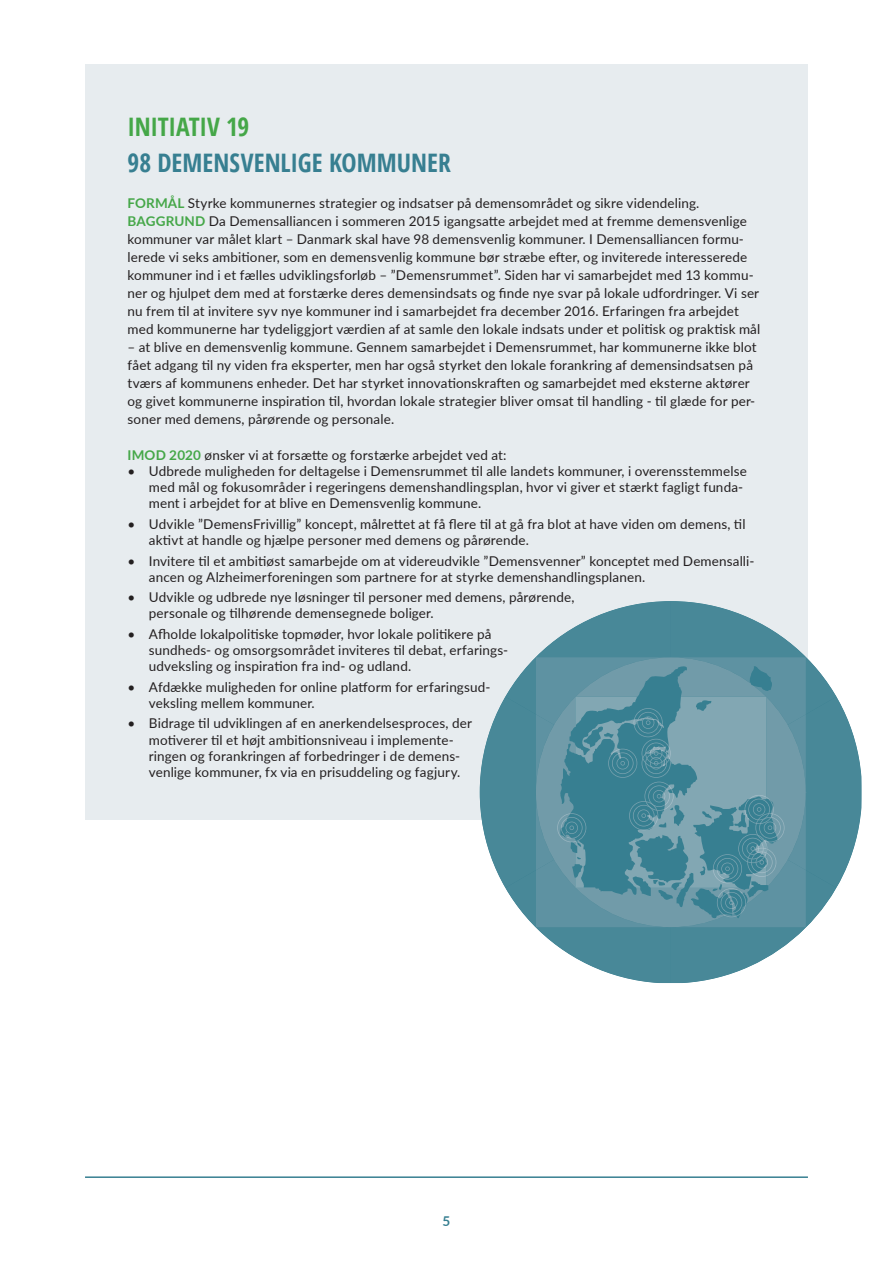
<style>
.page{position:relative;width:893px;height:1263px;background:#fff}
.page>*{position:absolute;margin:0;border:0;box-sizing:border-box;transform-origin:0 0}
.Overskrift_Tema{font:700 condensed 25.5px/36px "Open Sans";color:#377f91}
.Brød{font:13.5px/16.2px "Lato";letter-spacing:.01em;color:#231f20}
.t1{font:700 13.5px "Lato";color:#377f91}
.s1{color:#45a748}
.s2{font-weight:700;color:#45a748}
</style>
<div class="page">
<hr style="left:85px;top:1176px;width:723px;height:2px;background:#377f91">
<div style="left:85px;top:64px;width:723px;height:756px;background:#e7ecef"></div>
<svg style="left:480px;top:601px;width:381px;height:382px"></svg>
<p class="Overskrift_Tema" style="left:128px;top:108px;width:325px"><span class="s1">INITIATIV 19<br></span>98 DEMENSVENLIGE KOMMUNER</p>
<p class="Brød" style="left:128px;top:194px;width:573px"><span class="s2">FORMÅL</span> Styrke kommunernes strategier og indsatser på demensområdet og sikre videndeling.</p>
<p class="Brød" style="left:128px;top:211px;width:634px;line-height:18px"><span class="s2">BAGGRUND</span> Da Demensalliancen i sommeren 2015 igangsatte arbejdet med at fremme demensvenlige kommuner var målet klart – Danmark skal have 98 demensvenlig kommuner. I Demensalliancen formu&shy;lerede vi seks ambitioner, som en demensvenlig kommune bør stræbe efter, og inviterede interesserede kommuner ind i et fælles udviklingsforløb – ”Demensrummet”. Siden har vi samarbejdet med 13 kommu&shy;ner og hjulpet dem med at forstærke deres demensindsats og finde nye svar på lokale udfordringer. Vi ser nu frem til at invitere syv nye kommuner ind i samarbejdet fra december 2016. Erfaringen fra arbejdet med kommunerne har tydeliggjort værdien af at samle den lokale indsats under et politisk og praktisk mål</p>
<p class="Brød" style="left:128px;top:337px;width:631px;line-height:18px">– at blive en demensvenlig kommune. Gennem samarbejdet i Demensrummet, har kommunerne ikke blot fået adgang til ny viden fra eksperter, men har også styrket den lokale forankring af demensindsatsen på tværs af kommunens enheder. Det har styrket innovationskraften og samarbejdet med eksterne aktører og givet kommunerne inspiration til, hvordan lokale strategier bliver omsat til handling - til glæde for per&shy;soner med demens, pårørende og personale.</p>
<p class="Brød" style="left:128px;top:446px;width:381px"><span class="s2">IMOD 2020</span> ønsker vi at forsætte og forstærke arbejdet ved at:</p>
<p class="Brød" style="left:149px;top:462px;width:599px;text-indent:-21px">• Udbrede muligheden for deltagelse i Demensrummet til alle landets kommuner, i overensstemmelse med mål og fokusområder i regeringens demenshandlingsplan, hvor vi giver et stærkt fagligt funda&shy;ment i arbejdet for at blive en Demensvenlig kommune.</p>
<p class="Brød" style="left:149px;top:515px;width:598px;text-indent:-21px">• Udvikle ”DemensFrivillig” koncept, målrettet at få flere til at gå fra blot at have viden om demens, til aktivt at handle og hjælpe personer med demens og pårørende.</p>
<p class="Brød" style="left:149px;top:552px;width:607px;text-indent:-21px">• Invitere til et ambitiøst samarbejde om at videreudvikle ”Demensvenner” konceptet med Demensalli&shy;ancen og Alzheimerforeningen som partnere for at styrke demenshandlingsplanen.</p>
<p class="Brød" style="left:149px;top:589px;width:427px;text-indent:-21px">• Udvikle og udbrede nye løsninger til personer med demens, pårørende, personale og tilhørende demensegnede boliger.</p>
<p class="Brød" style="left:149px;top:625px;width:361px;text-indent:-21px">• Afholde lokalpolitiske topmøder, hvor lokale politikere på sundheds- og omsorgsområdet inviteres til debat, erfarings&shy;udveksling og inspiration fra ind- og udland.</p>
<p class="Brød" style="left:149px;top:678px;width:343px;text-indent:-21px">• Afdække muligheden for online platform for erfaringsud&shy;veksling mellem kommuner.</p>
<p class="Brød" style="left:149px;top:715px;width:325px;text-indent:-21px">• Bidrage til udviklingen af en anerkendelsesproces, der motiverer til et højt ambitionsniveau i implemente&shy;ringen og forankringen af forbedringer i de demens&shy;venlige kommuner, fx via en prisuddeling og fagjury.</p>
<p class="t1" style="left:443px;top:1211px;width:9px">5</p>
</div>
